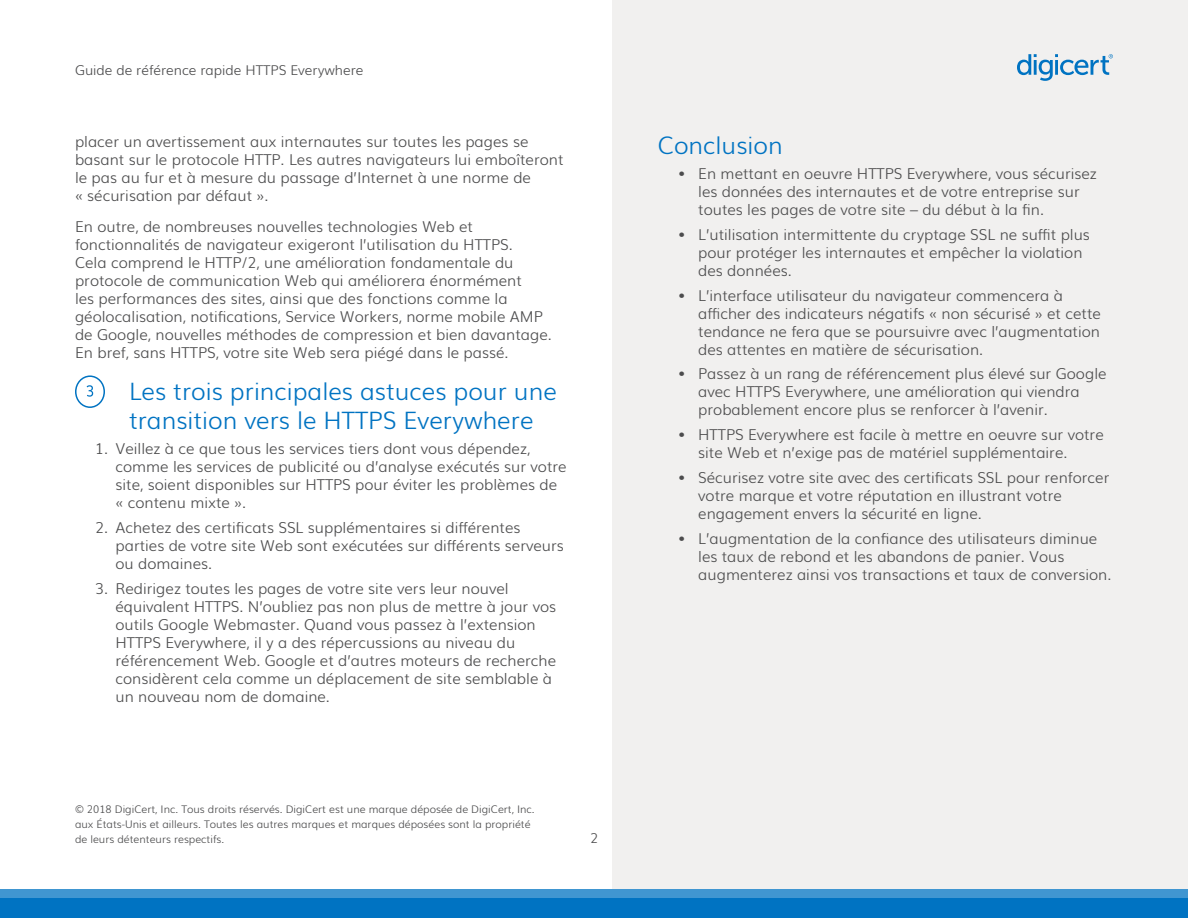
<style>
.page{position:relative;width:1188px;height:918px;background:#fff}
.page>*{position:absolute;margin:0;border:0;box-sizing:border-box;transform-origin:0 0}
.t1{font:300 24px/28.8px "Muli";color:#0073c2}
.t2{font:300 15px/18px "Muli";color:#4c4c4d}
.t3{font:300 13.5px "Muli";color:#4c4c4d}
.t4{font:300 10.5px/15px "Muli";color:#4c4c4d}
</style>
<div class="page">
<div style="left:613px;top:0;width:575px;height:918px;background:#f1f0ef"></div>
<div style="left:0;top:889px;width:1188px;height:9px;background:#4096d1"></div>
<div style="left:0;top:898px;width:1188px;height:20px;background:#0073c2"></div>
<svg style="left:1017px;top:54px;width:96px;height:27px"></svg>
<svg style="left:87px;top:385px;width:6px;height:12px"></svg>
<div style="left:75px;top:375px;width:30px;height:33px;border:2px solid #0073c2;border-radius:50%"></div>
<p class="t3" style="left:75px;top:59px;width:290px">Guide de référence rapide HTTPS Everywhere</p>
<p class="t2" style="left:75px;top:131px;width:490px">placer un avertissement aux internautes sur toutes les pages se basant sur le protocole HTTP. Les autres navigateurs lui emboîteront le pas au fur et à mesure du passage d’Internet à une norme de<br>« sécurisation par défaut ».</p>
<p class="t2" style="left:75px;top:217px;width:478px">En outre, de nombreuses nouvelles technologies Web et fonctionnalités de navigateur exigeront l’utilisation du HTTPS.<br>Cela comprend le HTTP/2, une amélioration fondamentale du protocole de communication Web qui améliorera énormément<br>les performances des sites, ainsi que des fonctions comme la géolocalisation, notifications, Service Workers, norme mobile AMP de Google, nouvelles méthodes de compression et bien davantage.<br>En bref, sans HTTPS, votre site Web sera piégé dans le passé.</p>
<h1 class="t1" style="left:129px;top:376px;width:429px">Les trois principales astuces pour une transition vers le HTTPS Everywhere</h1>
<p class="t2" style="left:116px;top:438px;width:453px;text-indent:-20px">1. Veillez à ce que tous les services tiers dont vous dépendez, comme les services de publicité ou d’analyse exécutés sur votre site, soient disponibles sur HTTPS pour éviter les problèmes de « contenu mixte ».</p>
<p class="t2" style="left:116px;top:517px;width:450px;text-indent:-20px">2. Achetez des certificats SSL supplémentaires si différentes parties de votre site Web sont exécutées sur différents serveurs ou domaines.</p>
<p class="t2" style="left:116px;top:578px;width:442px;text-indent:-20px">3. Redirigez toutes les pages de votre site vers leur nouvel équivalent HTTPS. N’oubliez pas non plus de mettre à jour vos outils Google Webmaster. Quand vous passez à l’extension HTTPS Everywhere, il y a des répercussions au niveau du référencement Web. Google et d’autres moteurs de recherche considèrent cela comme un déplacement de site semblable à un nouveau nom de domaine.</p>
<p class="t4" style="left:75px;top:801px;width:461px">© 2018 DigiCert, Inc. Tous droits réservés. DigiCert est une marque déposée de DigiCert, Inc. aux États-Unis et ailleurs. Toutes les autres marques et marques déposées sont la propriété de leurs détenteurs respectifs.</p>
<p class="t3" style="left:590px;top:827px;width:10px">2</p>
<h1 class="t1" style="left:658px;top:129px;width:126px">Conclusion</h1>
<p class="t2" style="left:698px;top:163px;width:400px;text-indent:-20px">• En mettant en oeuvre HTTPS Everywhere, vous sécurisez les données des internautes et de votre entreprise sur toutes les pages de votre site – du début à la fin.</p>
<p class="t2" style="left:698px;top:224px;width:393px;text-indent:-20px">• L’utilisation intermittente du cryptage SSL ne suffit plus pour protéger les internautes et empêcher la violation des données.</p>
<p class="t2" style="left:698px;top:285px;width:404px;text-indent:-20px">• L’interface utilisateur du navigateur commencera à afficher des indicateurs négatifs « non sécurisé » et cette tendance ne fera que se poursuivre avec l’augmentation des attentes en matière de sécurisation.</p>
<p class="t2" style="left:698px;top:364px;width:410px;text-indent:-20px">• Passez à un rang de référencement plus élevé sur Google avec HTTPS Everywhere, une amélioration qui viendra probablement encore plus se renforcer à l’avenir.</p>
<p class="t2" style="left:698px;top:424px;width:407px;text-indent:-20px">• HTTPS Everywhere est facile à mettre en oeuvre sur votre site Web et n’exige pas de matériel supplémentaire.</p>
<p class="t2" style="left:698px;top:467px;width:413px;text-indent:-20px">• Sécurisez votre site avec des certificats SSL pour renforcer votre marque et votre réputation en illustrant votre engagement envers la sécurité en ligne.</p>
<p class="t2" style="left:698px;top:528px;width:415px;text-indent:-20px">• L’augmentation de la confiance des utilisateurs diminue les taux de rebond et les abandons de panier. Vous augmenterez ainsi vos transactions et taux de conversion.</p>
</div>
